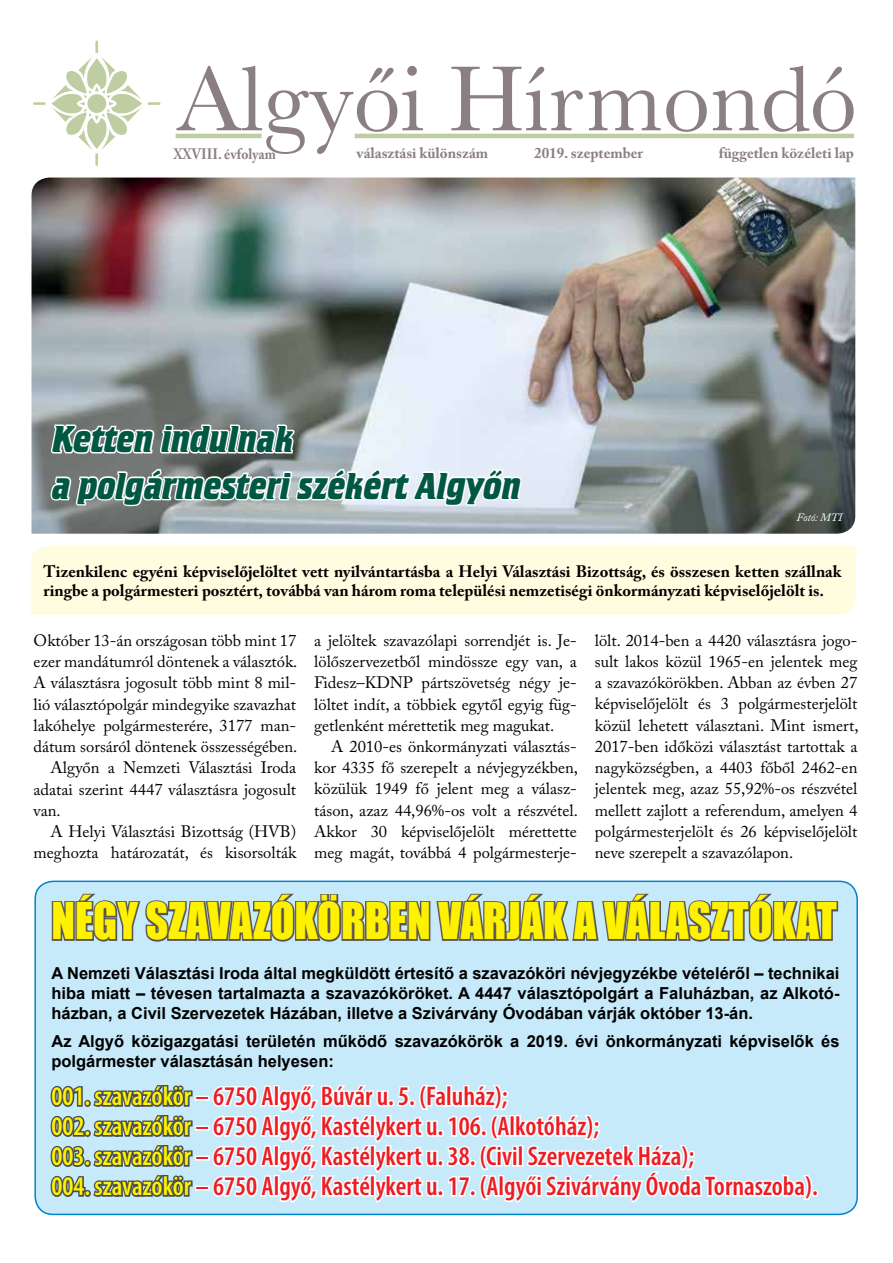
<style>
.page{position:relative;width:893px;height:1263px;background:#fff}
.page>*{position:absolute;margin:0;border:0;box-sizing:border-box;transform-origin:0 0}
.t1{font:96px "Baskerville";color:#8b7e85}
.t2{font:46.5px "Impact";color:#fff200;scale:.94 1}
.t3{font:700 39px/46.8px "Crillee TOT";color:#005842;scale:.83 1}
.t4{font:600 condensed 27px/30px "Myriad Pro";color:#ed1d24}
.t5{font:16.5px/21.3px "Adobe Caslon Pro";color:#000;text-align:justify}
.t6{font:700 16.5px/19.8px "Arial";color:#000;text-align:justify}
.t7{font:700 16.5px/19.8px "Adobe Caslon Pro";color:#000}
.t8{font:700 15px "Adobe Caslon Pro";color:#8b7e85}
.t9{font:700 15px "Adobe Caslon Pro";color:#8b7e85;scale:.9 1}
.t10{font:italic 11.25px "Adobe Caslon Pro";color:#fff}
.s1{color:#fff200}
</style>
<div class="page">
<img style="left:32px;top:178px;width:823px;height:356px">
<svg style="left:33px;top:102px;width:12px;height:3px"></svg>
<svg style="left:51px;top:40px;width:110px;height:126px"></svg>
<svg style="left:175px;top:133px;width:257px;height:6px"></svg>
<svg style="left:442px;top:133px;width:412px;height:6px"></svg>
<hr style="left:176px;top:134px;width:85px;height:4px;background:#bfcda2">
<hr style="left:355px;top:134px;width:499px;height:4px;background:#bfcda2">
<svg style="left:49px;top:396px;width:475px;height:138px"></svg>
<div style="left:31px;top:546px;width:824px;height:69px;background:#fffcdf"></div>
<div style="left:35px;top:881px;width:822px;height:333px;background:#c7eafb;border-radius:18px"></div>
<svg style="left:50px;top:881px;width:790px;height:61px"></svg>
<div style="left:195px;top:1096px;width:15px;height:5px;border:3px solid #fff"></div>
<div style="left:195px;top:1126px;width:15px;height:5px;border:3px solid #fff"></div>
<div style="left:195px;top:1156px;width:15px;height:5px;border:3px solid #fff"></div>
<svg style="left:49px;top:1085px;width:145px;height:131px"></svg>
<div style="left:195px;top:1186px;width:15px;height:5px;border:3px solid #fff"></div>
<svg style="left:211px;top:1085px;width:603px;height:131px"></svg>
<div style="left:812px;top:1190px;width:6px;height:7px;border:3px solid #fff;border-radius:50%"></div>
<h1 class="t1" style="left:176px;top:38px;width:683px">Algyői Hírmondó</h1>
<p class="t9" style="left:173px;top:145px;width:115px">XXVIII. évfolyam</p>
<p class="t8" style="left:357px;top:144px;width:133px">választási különszám</p>
<p class="t8" style="left:719px;top:144px;width:137px">független közéleti lap</p>
<p class="t8" style="left:534px;top:144px;width:110px">2019. szeptember</p>
<h3 class="t3" style="left:52px;top:416px;width:566px">Ketten indulnak<br>a polgármesteri székért Algyőn</h3>
<p class="t10" style="left:797px;top:511px;width:47px">Fotó: MTI</p>
<p class="t7" style="left:43px;top:561px;width:800px">Tizenkilenc egyéni képviselőjelöltet vett nyilvántartásba a Helyi Választási Bizottság, és összesen ketten szállnak ringbe a polgármesteri posztért, továbbá van három roma települési nemzetiségi önkormányzati képviselőjelölt is.</p>
<p class="t5" style="left:34px;top:629px;width:264px">Október 13-án országosan több mint 17</p>
<p class="t5" style="left:34px;top:651px;width:265px">ezer mandátumról döntenek a választók.</p>
<p class="t5" style="left:34px;top:672px;width:264px">A választásra jogosult több mint 8 mil-</p>
<p class="t5" style="left:34px;top:693px;width:264px">lió választópolgár mindegyike szavazhat</p>
<p class="t5" style="left:34px;top:714px;width:264px">lakóhelye polgármesterére, 3177 man-</p>
<p class="t5" style="left:34px;top:736px;width:265px">dátum sorsáról döntenek összességében.</p>
<p class="t5" style="left:51px;top:757px;width:247px">Algyőn a Nemzeti Választási Iroda</p>
<p class="t5" style="left:34px;top:778px;width:264px">adatai szerint 4447 választásra jogosult</p>
<p class="t5" style="left:34px;top:799px;width:29px">van.</p>
<p class="t5" style="left:51px;top:821px;width:247px">A Helyi Választási Bizottság (HVB)</p>
<p class="t5" style="left:34px;top:842px;width:264px">meghozta határozatát, és kisorsolták</p>
<p class="t5" style="left:314px;top:629px;width:264px">a jelöltek szavazólapi sorrendjét is. Je&shy;lölőszervezetből mindössze egy van, a Fidesz–KDNP pártszövetség négy je&shy;löltet indít, a többiek egytől egyig füg&shy;getlenként mérettetik meg magukat.</p>
<p class="t5" style="left:314px;top:736px;width:265px;text-indent:17px">A 2010-es önkormányzati választás&shy;kor 4335 fő szerepelt a névjegyzékben, közülük 1949 fő jelent meg a válasz&shy;táson, azaz 44,96%-os volt a részvétel.<br>Akkor 30 képviselőjelölt mérettette meg magát, továbbá 4 polgármesterje-</p>
<p class="t5" style="left:595px;top:629px;width:265px">lölt. 2014-ben a 4420 választásra jogo&shy;sult lakos közül 1965-en jelentek meg a szavazókörökben. Abban az évben 27 képviselőjelölt és 3 polgármesterjelölt közül lehetett választani. Mint ismert, 2017-ben időközi választást tartottak a nagyközségben, a 4403 főből 2462-en jelentek meg, azaz 55,92%-os részvétel mellett zajlott a referendum, amelyen 4 polgármesterjelölt és 26 képviselőjelölt neve szerepelt a szavazólapon.</p>
<h2 class="t2" style="left:51px;top:885px;width:837px">NÉGY SZAVAZÓKÖRBEN VÁRJÁK A VÁLASZTÓKAT</h2>
<p class="t6" style="left:51px;top:964px;width:790px">A Nemzeti Választási Iroda által megküldött értesítő a szavazóköri névjegyzékbe vételéről – technikai hiba miatt – tévesen tartalmazta a szavazóköröket. A 4447 választópolgárt a Faluházban, az Alkotó&shy;házban, a Civil Szervezetek Házában, illetve a Szivárvány Óvodában várják október 13-án.</p>
<p class="t6" style="left:51px;top:1032px;width:790px">Az Algyő közigazgatási területén működő szavazókörök a 2019. évi önkormányzati képviselők és polgármester választásán helyesen:</p>
<p class="t4" style="left:51px;top:1081px;width:768px"><span class="s1">001. szavazókör</span> – 6750 Algyő, Búvár u. 5. (Faluház);<br><span class="s1">002. szavazókör</span> – 6750 Algyő, Kastélykert u. 106. (Alkotóház);<br><span class="s1">003. szavazókör</span> – 6750 Algyő, Kastélykert u. 38. (Civil Szervezetek Háza);<br><span class="s1">004. szavazókör</span> – 6750 Algyő, Kastélykert u. 17. (Algyői Szivárvány Óvoda Tornaszoba).</p>
</div>
